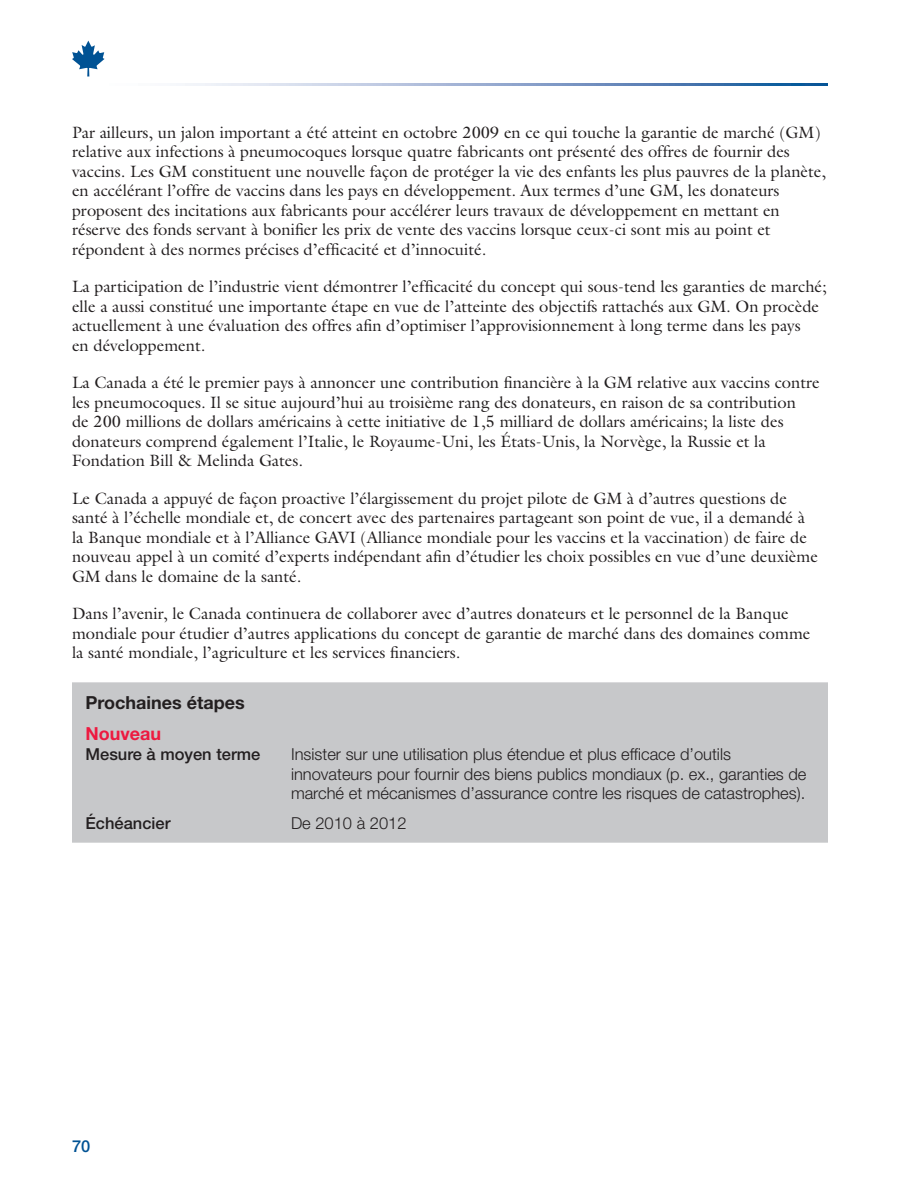
<style>
.page{position:relative;width:918px;height:1188px;background:#fff}
.page>*{position:absolute;margin:0;border:0;box-sizing:border-box;transform-origin:0 0}
.t1{font:700 18px/30.9px "Helvetica Neue LT Std";color:#231f20}
.t2{font:16.5px/19.5px "Galliard Std";color:#231f20}
.t3{font:300 16.5px/19.5px "Helvetica Neue LT Std";color:#231f20}
.t4{font:500 16.5px "Helvetica Neue LT Std";color:#231f20}
.t5{font:500 16.5px "Helvetica Neue LT Std";color:#005294}
.s1{color:#ed1a40}
</style>
<div class="page">
<svg style="left:72px;top:41px;width:33px;height:35px"></svg>
<svg style="left:185px;top:83px;width:643px;height:3px;background:#8aa6cb"></svg>
<div style="left:72px;top:682px;width:756px;height:161px;background:#c7c8ca"></div>
<p class="t2" style="left:72px;top:122px;width:756px">Par ailleurs, un jalon important a été atteint en octobre 2009 en ce qui touche la garantie de marché (GM) relative aux infections à pneumocoques lorsque quatre fabricants ont présenté des offres de fournir des vaccins. Les GM constituent une nouvelle façon de protéger la vie des enfants les plus pauvres de la planète, en accélérant l’offre de vaccins dans les pays en développement. Aux termes d’une GM, les donateurs proposent des incitations aux fabricants pour accélérer leurs travaux de développement en mettant en réserve des fonds servant à bonifier les prix de vente des vaccins lorsque ceux-ci sont mis au point et répondent à des normes précises d’efficacité et d’innocuité.</p>
<p class="t2" style="left:72px;top:277px;width:756px">La participation de l’industrie vient démontrer l’efficacité du concept qui sous-tend les garanties de marché; elle a aussi constitué une importante étape en vue de l’atteinte des objectifs rattachés aux GM. On procède actuellement à une évaluation des offres afin d’optimiser l’approvisionnement à long terme dans les pays<br>en développement.</p>
<p class="t2" style="left:72px;top:373px;width:749px">La Canada a été le premier pays à annoncer une contribution financière à la GM relative aux vaccins contre les pneumocoques. Il se situe aujourd’hui au troisième rang des donateurs, en raison de sa contribution<br>de 200 millions de dollars américains à cette initiative de 1,5 milliard de dollars américains; la liste des donateurs comprend également l’Italie, le Royaume-Uni, les États-Unis, la Norvège, la Russie et la Fondation Bill &amp; Melinda Gates.</p>
<p class="t2" style="left:72px;top:488px;width:748px">Le Canada a appuyé de façon proactive l’élargissement du projet pilote de GM à d’autres questions de santé à l’échelle mondiale et, de concert avec des partenaires partageant son point de vue, il a demandé à la Banque mondiale et à l’Alliance GAVI (Alliance mondiale pour les vaccins et la vaccination) de faire de nouveau appel à un comité d’experts indépendant afin d’étudier les choix possibles en vue d’une deuxième GM dans le domaine de la santé.</p>
<p class="t2" style="left:72px;top:604px;width:740px">Dans l’avenir, le Canada continuera de collaborer avec d’autres donateurs et le personnel de la Banque mondiale pour étudier d’autres applications du concept de garantie de marché dans des domaines comme la santé mondiale, l’agriculture et les services financiers.</p>
<p class="t1" style="left:86px;top:686px;width:161px">Prochaines étapes<br><span class="s1">Nouveau</span></p>
<p class="t4" style="left:86px;top:745px;width:176px">Mesure à moyen terme</p>
<p class="t3" style="left:291px;top:744px;width:517px">Insister sur une utilisation plus étendue et plus efficace d’outils innovateurs pour fournir des biens publics mondiaux (p. ex., garanties de marché et mécanismes d’assurance contre les risques de catastrophes).</p>
<p class="t4" style="left:86px;top:813px;width:86px">Échéancier</p>
<p class="t3" style="left:291px;top:813px;width:117px">De 2010 à 2012</p>
<p class="t5" style="left:72px;top:1136px;width:20px">70</p>
</div>
